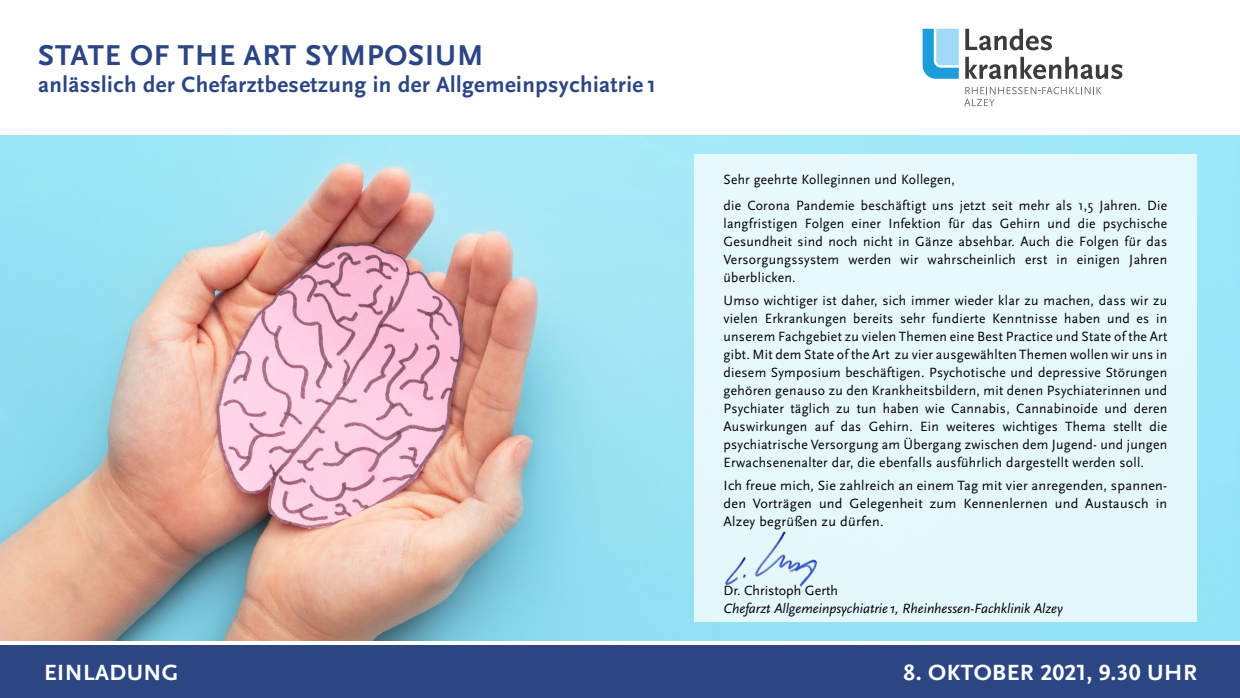
<style>
.page{position:relative;width:1240px;height:698px;background:#fff}
.page>*{position:absolute;margin:0;border:0;box-sizing:border-box;transform-origin:0 0}
.t1{font:700 30px "Scala Sans OT";letter-spacing:.03em;color:#2c4683}
.t2{font:700 23px "Scala Sans OT";letter-spacing:.02em;color:#2c4683}
.t3{font:700 23px "Scala Sans OT";letter-spacing:.02em;color:#fff}
.t4{font:14px/18px "Scala Sans OT";letter-spacing:.02em;color:#000;text-align:justify}
.t5{font:italic 14px "Scala Sans OT";color:#000}
.t6{font:14px "Scala Sans OT";color:#000}
</style>
<div class="page">
<img style="left:0;top:135px;width:1240px;height:506px">
<div style="left:0;top:646px;width:1240px;height:52px;background:#2c4683"></div>
<svg style="left:965px;top:57px;width:158px;height:22px"></svg>
<svg style="left:965px;top:29px;width:87px;height:21px"></svg>
<svg style="left:964px;top:87px;width:137px;height:19px"></svg>
<svg style="left:923px;top:29px;width:36px;height:50px;background:#70c3ea"></svg>
<div style="left:694px;top:154px;width:503px;height:468px;background:#e5f8fc"></div>
<img style="left:725px;top:531px;width:92px;height:56px">
<h1 class="t1" style="left:38px;top:38px;width:447px">STATE OF THE ART SYMPOSIUM</h1>
<h2 class="t2" style="left:38px;top:72px;width:620px">anlässlich der Chefarztbesetzung in der Allgemeinpsychiatrie 1</h2>
<p class="t4" style="left:724px;top:170px;width:233px">Sehr geehrte Kolleginnen und Kollegen,</p>
<p class="t4" style="left:724px;top:197px;width:445px">die Corona Pandemie beschäftigt uns jetzt seit mehr als 1,5 Jahren. Die langfristigen Folgen einer Infektion für das Gehirn und die psychische Gesundheit sind noch nicht in Gänze absehbar. Auch die Folgen für das Versorgungssystem werden wir wahrscheinlich erst in einigen Jahren überblicken.</p>
<p class="t4" style="left:724px;top:292px;width:445px">Umso wichtiger ist daher, sich immer wieder klar zu machen, dass wir zu vielen Erkrankungen bereits sehr fundierte Kenntnisse haben und es in unserem Fachgebiet zu vielen Themen eine Best Practice und State of the Art gibt. Mit dem State of the Art zu vier ausgewählten Themen wollen wir uns in diesem Symposium beschäftigen. Psychotische und depressive Störungen gehören genauso zu den Krankheitsbildern, mit denen Psychiaterinnen und Psychiater täglich zu tun haben wie Cannabis, Cannabinoide und deren Auswirkungen auf das Gehirn. Ein weiteres wichtiges Thema stellt die psychiatrische Versorgung am Übergang zwischen dem Jugend- und jungen Erwachsenenalter dar, die ebenfalls ausführlich dargestellt werden soll.</p>
<p class="t4" style="left:724px;top:477px;width:445px">Ich freue mich, Sie zahlreich an einem Tag mit vier anregenden, spannen&shy;den Vorträgen und Gelegenheit zum Kennenlernen und Austausch in Alzey begrüßen zu dürfen.</p>
<p class="t6" style="left:724px;top:583px;width:116px">Dr. Christoph Gerth</p>
<p class="t5" style="left:724px;top:601px;width:341px">Chefarzt Allgemeinpsychiatrie 1, Rheinhessen-Fachklinik Alzey</p>
<h2 class="t3" style="left:44px;top:660px;width:136px">EINLADUNG</h2>
<h2 class="t3" style="left:904px;top:660px;width:295px">8. OKTOBER 2021, 9.30 UHR</h2>
</div>
